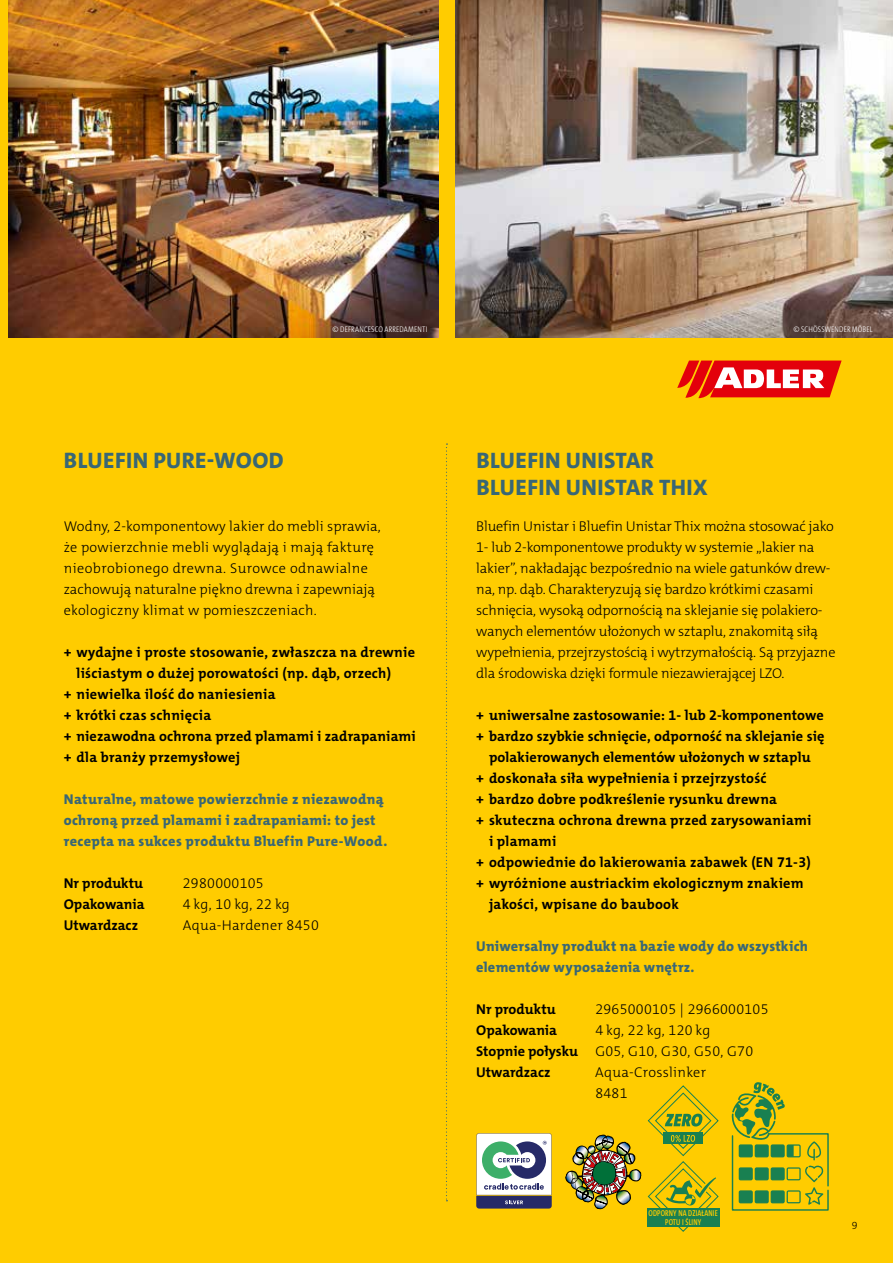
<style>
.page{position:relative;width:893px;height:1263px;background:#fff}
.page>*{position:absolute;margin:0;border:0;box-sizing:border-box;transform-origin:0 0}
.t1{font:800 22.5px/27px "The Mix C4 s";letter-spacing:.02em;color:#396775}
.t2{font:700 14.25px "The Mix C4 s";letter-spacing:.015em;color:#000}
.t3{font:300 14.25px/21px "The Mix C4 s";letter-spacing:-.01em;color:#000}
.t4{font:300 14.25px/21px "The Mix C4 s";letter-spacing:.015em;color:#000}
.t5{font:800 14.25px/21px "The Mix C4 s";letter-spacing:.02em;color:#396775}
.t6{font:300 14.25px/21px "The Mix C4 s";letter-spacing:.02em;color:#000}
.t7{font:700 14.25px "The Mix C4 s";letter-spacing:-.005em;color:#000}
.t8{font:300 10.5px "The Mix C4 s";color:#000}
.t9{font:600 8.55px/9px "The Mix Cd";letter-spacing:.02em;color:#fc0;text-align:center;scale:.91 1}
.t10{font:300 8.25px "The Mix Cd";letter-spacing:.02em;color:#fff}
.s1{font-family:"The Mix C4 s"}
.s2{font-weight:700}
</style>
<div class="page">
<img style="left:454px;top:0;width:439px;height:338px">
<img style="left:8px;top:0;width:431px;height:338px">
<div style="left:0;top:338px;width:893px;height:925px;background:#fc0"></div>
<svg style="left:677px;top:361px;width:165px;height:37px;background:#ec5440"></svg>
<svg style="left:446px;top:443px;width:1px;height:758px"></svg>
<svg style="left:732px;top:1082px;width:97px;height:129px"></svg>
<svg style="left:476px;top:1133px;width:76px;height:75px;background:#9eacb3"></svg>
<img style="left:565px;top:1135px;width:76px;height:74px">
<svg style="left:647px;top:1085px;width:72px;height:147px"></svg>
<div style="left:0;top:0;width:8px;height:338px;background:#fc0"></div>
<div style="left:439px;top:0;width:15px;height:338px;background:#fc0"></div>
<p class="t10" style="left:333px;top:324px;width:96px"><span class="s1">©</span> DEFRANCESCO ARREDAMENTI</p>
<p class="t10" style="left:793px;top:324px;width:81px"><span class="s1">©</span> SCHÖSSWENDER MÖBEL</p>
<h1 class="t1" style="left:64px;top:447px;width:189px">Blue fin Pure-Wood</h1>
<h1 class="t1" style="left:476px;top:447px;width:118px">Bluefin Unistar<br>Bluefin Unistar</h1>
<h1 class="t1" style="left:659px;top:474px;width:50px">THIX</h1>
<p class="t4" style="left:64px;top:515px;width:319px">Wodny, 2-komponentowy lakier do mebli sprawia, że powierzchnie mebli wyglądają i mają fakturę nieobrobionego drewna. Surowce odnawialne zachowują naturalne piękno drewna i zapewniają ekologiczny klimat w pomieszczeniach.</p>
<p class="t2" style="left:64px;top:643px;width:353px">+ wydajne i proste stosowanie, zwłaszcza na drewnie</p>
<p class="t2" style="left:77px;top:664px;width:316px">liściastym o dużej porowatości (np. dąb, orzech)</p>
<p class="t2" style="left:64px;top:685px;width:213px">+ niewielka ilość do naniesienia</p>
<p class="t2" style="left:64px;top:706px;width:149px">+ krótki czas schnięcia</p>
<p class="t2" style="left:64px;top:727px;width:353px">+ niezawodna ochrona przed plamami i zadrapaniami</p>
<p class="t2" style="left:64px;top:748px;width:178px">+ dla branży przemysłowej</p>
<p class="t5" style="left:64px;top:788px;width:325px">Naturalne, matowe powierzchnie z niezawodną ochroną przed plamami i zadrapaniami: to jest recepta na sukces produktu Bluefin Pure-Wood.</p>
<p class="t2" style="left:64px;top:874px;width:81px">Nr produktu</p>
<p class="t6" style="left:183px;top:872px;width:82px">2980000105</p>
<p class="t7" style="left:64px;top:895px;width:82px">Opakowania</p>
<p class="t3" style="left:183px;top:893px;width:109px">4 kg, 10 kg, 22 kg</p>
<p class="t2" style="left:64px;top:916px;width:76px">Utwardzacz</p>
<p class="t6" style="left:183px;top:914px;width:138px">Aqua-Hardener 8450</p>
<p class="t3" style="left:476px;top:515px;width:361px">Bluefin Unistar i Bluefin Unistar Thix można stosować jako 1- lub 2-komponentowe produkty w systemie „lakier na lakier”, nakładając bezpośrednio na wiele gatunków drew&shy;na, np. dąb. Charakteryzują się bardzo krótkimi czasami schnięcia, wysoką odpornością na sklejanie się polakiero&shy;wanych elementów ułożonych w sztaplu, znakomitą siłą wypełnienia, przejrzystością i wytrzymałością. Są przyjazne dla środowiska dzięki formule niezawierającej LZO.</p>
<p class="t2" style="left:476px;top:706px;width:349px">+ uniwersalne zastosowanie: 1- lub 2-komponentowe</p>
<p class="t2" style="left:476px;top:727px;width:350px">+ bardzo szybkie schnięcie, odporność na sklejanie się</p>
<p class="t2" style="left:489px;top:748px;width:323px">polakierowanych elementów ułożonych w sztaplu</p>
<p class="t2" style="left:476px;top:769px;width:292px">+ doskonała siła wypełnienia i przejrzystość</p>
<p class="t2" style="left:476px;top:790px;width:302px">+ bardzo dobre podkreślenie rysunku drewna</p>
<p class="t2" style="left:476px;top:811px;width:337px">+ skuteczna ochrona drewna przed zarysowaniami</p>
<p class="t2" style="left:489px;top:832px;width:69px">i plamami</p>
<p class="t2" style="left:476px;top:853px;width:336px">+ odpowiednie do lakierowania zabawek (EN 71-3)</p>
<p class="t2" style="left:476px;top:874px;width:329px">+ wyróżnione austriackim ekologicznym znakiem</p>
<p class="t2" style="left:489px;top:895px;width:191px">jakości, wpisane do baubook</p>
<p class="t5" style="left:476px;top:935px;width:333px">Uniwersalny produkt na bazie wody do wszystkich elementów wyposażenia wnętrz.</p>
<p class="t2" style="left:476px;top:1000px;width:81px">Nr produktu</p>
<p class="t6" style="left:595px;top:998px;width:175px">2965000105 | 2966000105</p>
<p class="t7" style="left:476px;top:1021px;width:82px">Opakowania</p>
<p class="t6" style="left:476px;top:1019px;width:278px;text-indent:119px">4 kg, 22 kg, 120 kg<br><span class="s2">Stopnie połysku</span> G05, G10, G30, G50, G70<br><span class="s2">Utwardzacz</span></p>
<p class="t6" style="left:595px;top:1061px;width:112px">Aqua-Crosslinker<br>8481</p>
<p class="t9" style="left:648px;top:1208px;width:78px">ODPORNY NA DZIAŁANIE<br>POTU I ŚLINY</p>
<p class="t8" style="left:852px;top:1219px;width:7px">9</p>
</div>
